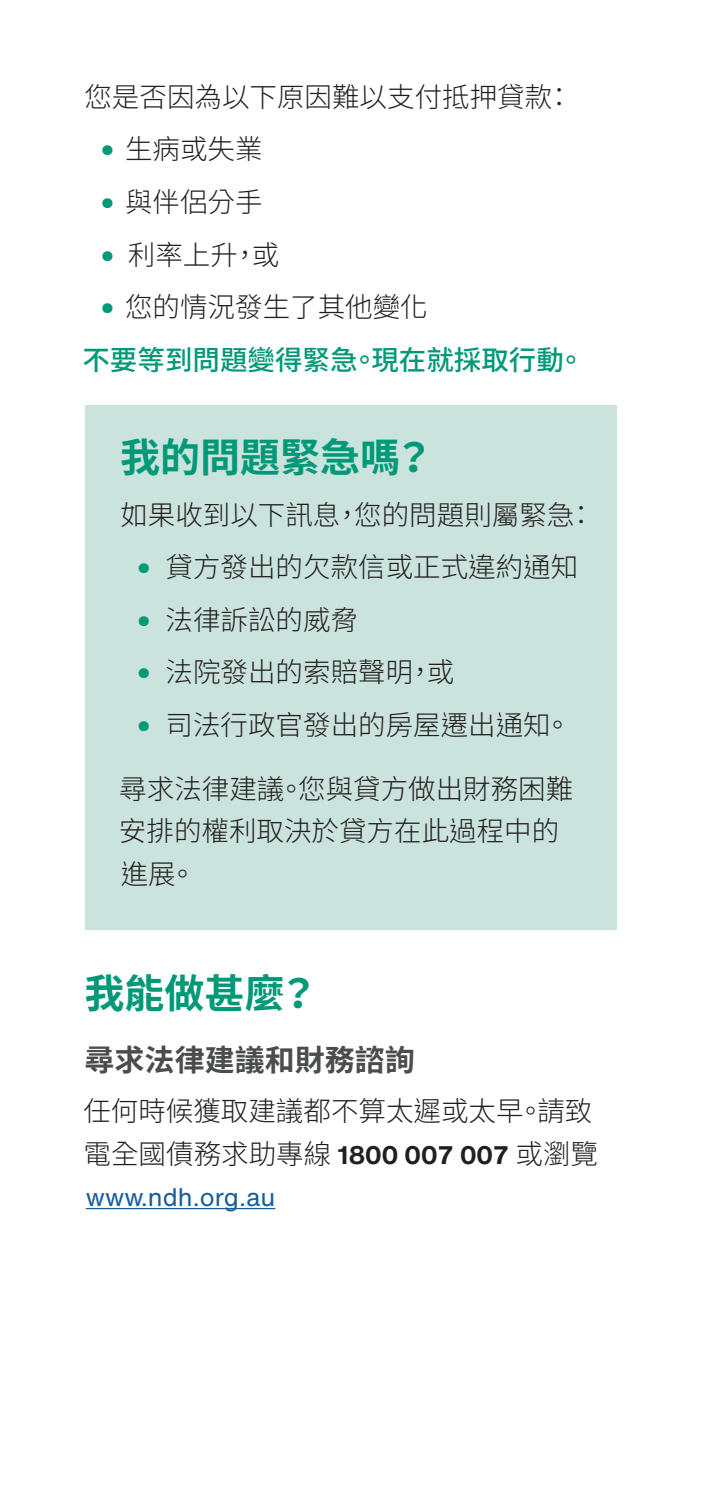
<style>
.page{position:relative;width:702px;height:1489px;background:#fff}
.page>*{position:absolute;margin:0;border:0;box-sizing:border-box;transform-origin:0 0}
.body{font:700 40px "Noto Sans CJ Ktc";color:#009978}
.body-2{font:700 30px "Noto Sans CJ Ktc";color:#4b4c4d}
.body-3{font:300 27.5px/42.5px "Noto Sans CJ Ktc";color:#231f20}
.body-4{font:500 27.5px "Noto Sans CJ Ktc";color:#009978}
.body-5{font:25px "Helvetica Now Text";color:#175d9e}
.s1{font-family:"Helvetica Now Text";font-weight:700;font-size:25px}
</style>
<div class="page">
<hr style="left:86px;top:1207px;width:189px;height:2px;background:#175d9e">
<div style="left:85px;top:405px;width:532px;height:524px;background:#cae3dc"></div>
<p class="body-3" style="left:84px;top:76px;width:490px">您是否因為以下原因難以支付抵押貸款：</p>
<p class="body-3" style="left:102px;top:129px;width:162px"><sup>●</sup> 生病或失業</p>
<p class="body-3" style="left:102px;top:181px;width:162px"><sup>●</sup> 與伴侶分手</p>
<p class="body-3" style="left:102px;top:234px;width:179px"><sup>●</sup> 利率上升，或</p>
<p class="body-3" style="left:102px;top:286px;width:327px"><sup>●</sup> 您的情況發生了其他變化</p>
<p class="body-4" style="left:82px;top:344px;width:503px">不要等到問題變得緊急。現在就採取行動。</p>
<p class="body" style="left:120px;top:435px;width:315px">我的問題緊急嗎？</p>
<p class="body-3" style="left:120px;top:494px;width:476px">如果收到以下訊息，您的問題則屬緊急：</p>
<p class="body-3" style="left:138px;top:546px;width:441px"><sup>●</sup> 貸方發出的欠款信或正式違約通知</p>
<p class="body-3" style="left:138px;top:599px;width:221px"><sup>●</sup> 法律訴訟的威脅</p>
<p class="body-3" style="left:138px;top:651px;width:318px"><sup>●</sup> 法院發出的索賠聲明，或</p>
<p class="body-3" style="left:138px;top:704px;width:435px"><sup>●</sup> 司法行政官發出的房屋遷出通知。</p>
<p class="body-3" style="left:119px;top:768px;width:456px">尋求法律建議。您與貸方做出財務困難安排的權利取決於貸方在此過程中的進展。</p>
<p class="body" style="left:85px;top:970px;width:235px">我能做甚麼？</p>
<p class="body-2" style="left:85px;top:1043px;width:331px">尋求法律建議和財務諮詢</p>
<p class="body-3" style="left:83px;top:1090px;width:516px">任何時候獲取建議都不算太遲或太早。請致電全國債務求助專線 <span class="s1">1800 007 007</span> 或瀏覽</p>
<p class="body-5" style="left:86px;top:1178px;width:191px">www.ndh.org.au</p>
</div>
